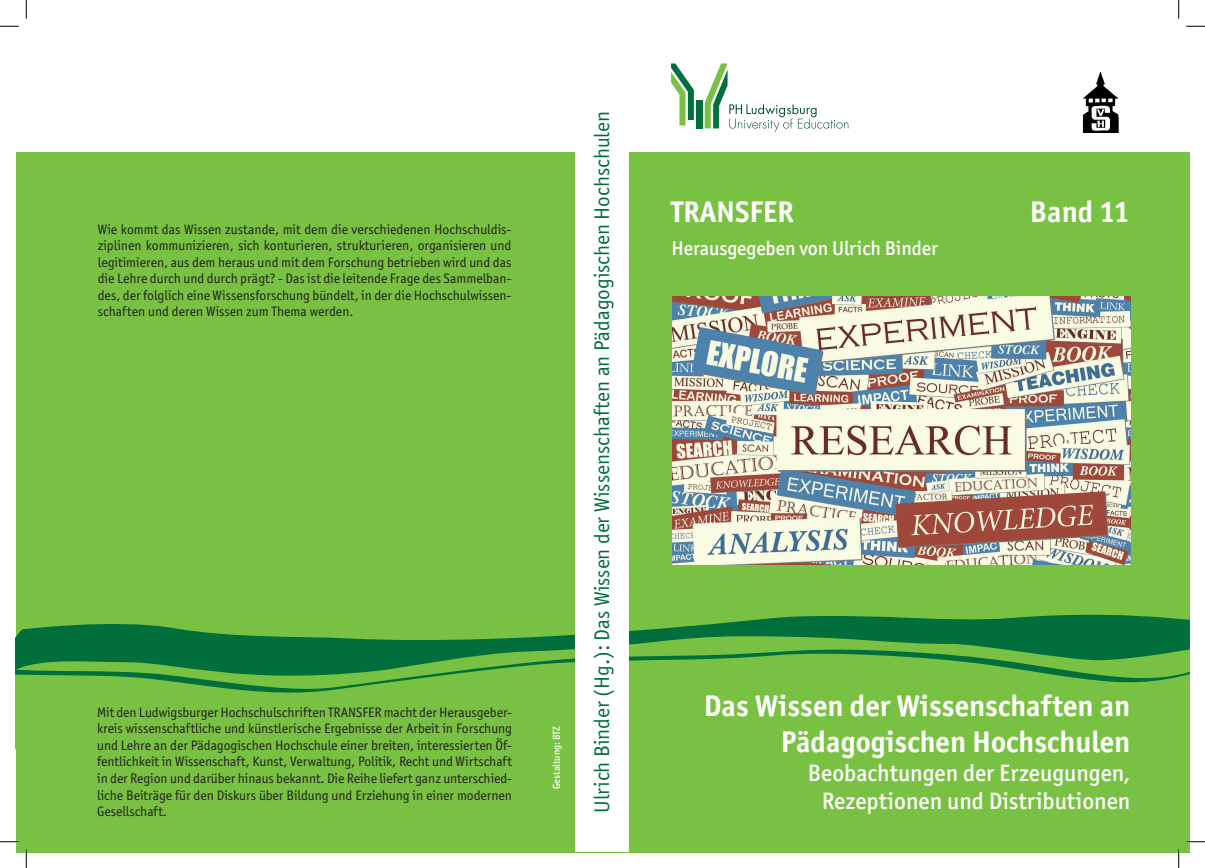
<style>
.page{position:relative;width:1205px;height:868px;background:#fff}
.page>*{position:absolute;margin:0;border:0;box-sizing:border-box;transform-origin:0 0}
.t1{font:700 30px/36px "Officina Sans ITC Std";color:#fff;text-align:right}
.t2{font:500 23.75px/28.5px "Officina Sans ITC Std";color:#fff;text-align:center}
.t3{font:21.25px "Officina Sans ITC Std";color:#006f3c}
.t4{font:500 20px "Officina Sans ITC Std";letter-spacing:-.005em;color:#fff}
.t5{font:13.75px/16.5px "Officina Sans ITC Std";color:#231f20;text-align:justify}
.t6{font:500 10px "Officina Sans ITC Std";color:#fff}
</style>
<div class="page">
<div style="left:696px;top:100px;width:6px;height:28px;background:#006f3c"></div>
<svg style="left:671px;top:63px;width:22px;height:62px"></svg>
<svg style="left:704px;top:63px;width:144px;height:69px"></svg>
<div style="left:16px;top:152px;width:1172px;height:689px;background:#79c142"></div>
<div style="left:16px;top:841px;width:1172px;height:11px;background:#79c142"></div>
<svg style="left:18px;top:614px;width:1170px;height:20px"></svg>
<svg style="left:16px;top:634px;width:1172px;height:2px;fill:#006f3c"></svg>
<svg style="left:16px;top:636px;width:1172px;height:57px"></svg>
<img style="left:672px;top:297px;width:458px;height:267px">
<div style="left:575px;top:16px;width:54px;height:836px;background:#fff"></div>
<img style="left:1083px;top:72px;width:35px;height:60px">
<svg style="left:0;top:25px;width:19px;height:2px"></svg>
<svg style="left:1186px;top:25px;width:18px;height:2px"></svg>
<svg style="left:0;top:841px;width:19px;height:1px"></svg>
<svg style="left:1185px;top:840px;width:19px;height:2px"></svg>
<svg style="left:25px;top:0;width:2px;height:19px"></svg>
<svg style="left:25px;top:849px;width:2px;height:18px"></svg>
<svg style="left:1178px;top:0;width:1px;height:19px"></svg>
<svg style="left:1177px;top:849px;width:2px;height:18px"></svg>
<p class="t5" style="left:98px;top:221px;width:415px">Wie kommt das Wissen zustande, mit dem die verschiedenen Hochschuldis&shy;ziplinen kommunizieren, sich konturieren, strukturieren, organisieren und legitimieren, aus dem heraus und mit dem Forschung betrieben wird und das die Lehre durch und durch prägt? - Das ist die leitende Frage des Sammelban&shy;des, der folglich eine Wissensforschung bündelt, in der die Hochschulwissen&shy;schaften und deren Wissen zum Thema werden.</p>
<p class="t5" style="left:97px;top:704px;width:416px">Mit den Ludwigsburger Hochschulschriften TRANSFER macht der Herausgeber&shy;kreis wissenschaftliche und künstlerische Ergebnisse der Arbeit in Forschung und Lehre an der Pädagogischen Hochschule einer breiten, interessierten Öf&shy;fentlichkeit in Wissenschaft, Kunst, Verwaltung, Politik, Recht und Wirtschaft in der Region und darüber hinaus bekannt. Die Reihe liefert ganz unterschied&shy;liche Beiträge für den Diskurs über Bildung und Erziehung in einer modernen Gesellschaft.</p>
<p class="t6" style="left:550px;top:789px;width:65px;rotate:-90deg">Gestaltung: BTZ</p>
<h3 class="t3" style="left:589px;top:813px;width:703px;rotate:-90deg">Ulrich Binder (Hg.): Das Wissen der Wissenschaften an Pädagogischen Hochschulen</h3>
<h1 class="t1" style="left:671px;top:193px;width:124px">TRANSFER</h1>
<h3 class="t4" style="left:671px;top:237px;width:268px">Herausgegeben von Ulrich Binder</h3>
<h1 class="t1" style="left:1029px;top:193px;width:101px">Band 11</h1>
<h1 class="t1" style="left:703px;top:687px;width:428px">Das Wissen der Wissenschaften an<br>Pädagogischen Hochschulen</h1>
<h2 class="t2" style="left:807px;top:758px;width:324px">Beobachtungen der Erzeugungen,<br>Rezeptionen und Distributionen</h2>
</div>
